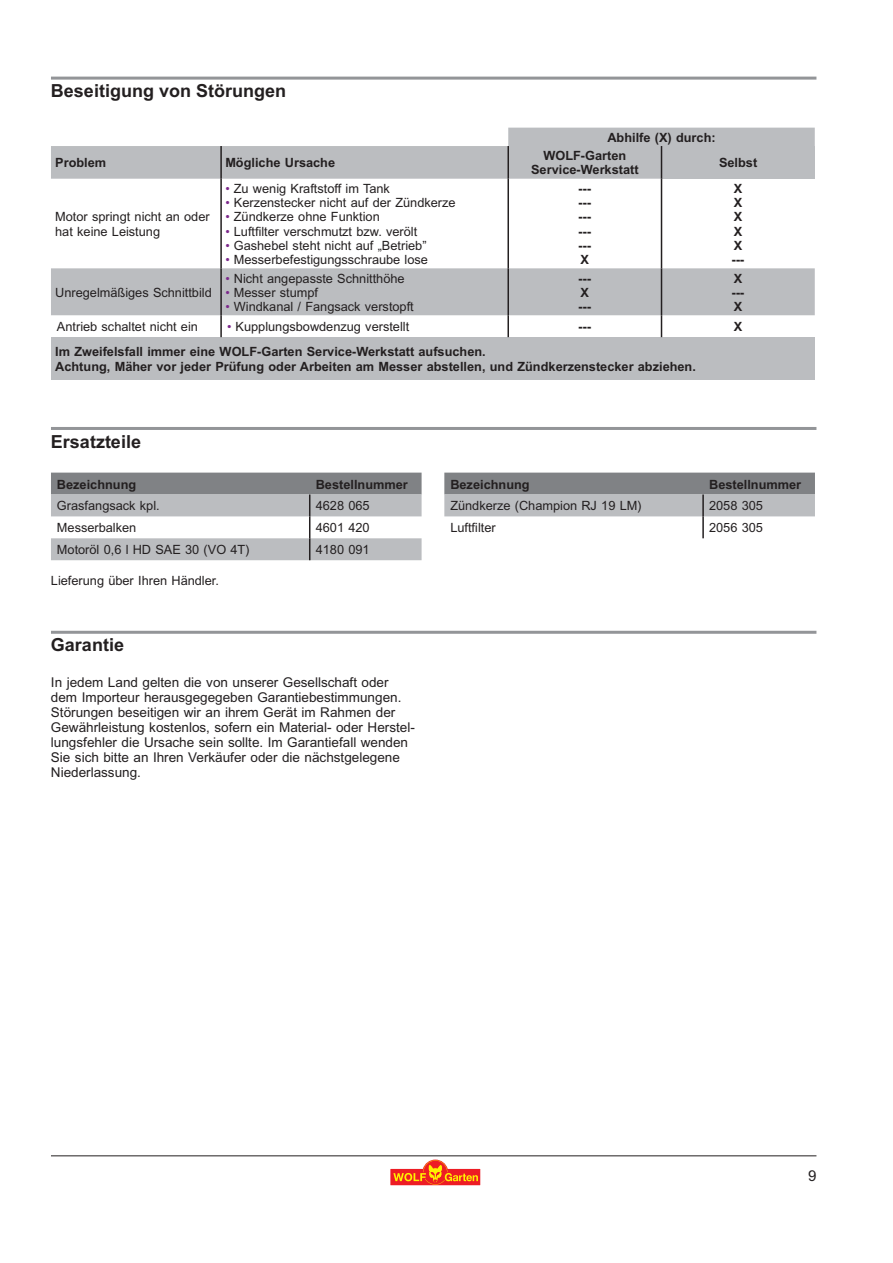
<style>
.page{position:relative;width:893px;height:1263px;background:#fff}
.page>*{position:absolute;margin:0;border:0;box-sizing:border-box;transform-origin:0 0}
.t1{font:700 18px "Arial";color:#231f20}
.t2{font:15px "Arial CE";color:#231f20}
.t3{font:13.5px/15px "Arial CE";color:#231f20}
.t4{font:12.75px/14.2px "Arial CE";color:#231f20}
.t5{font:700 12.75px/14.2px "Arial CE";color:#231f20}
.s1{color:#7d298c}
</style>
<div class="page">
<svg style="left:390px;top:1160px;width:90px;height:25px"></svg>
<hr style="left:51px;top:1155px;width:765px;height:1px;background:#231f20">
<svg style="left:51px;top:128px;width:764px;height:51px"></svg>
<div style="left:661px;top:146px;width:154px;height:33px;background:#bbbdc0"></div>
<div style="left:51px;top:337px;width:764px;height:43px;background:#bbbdc0"></div>
<hr style="left:220px;top:146px;width:2px;height:33px;background:#231f20">
<hr style="left:507px;top:146px;width:2px;height:33px;background:#231f20">
<hr style="left:661px;top:146px;width:1px;height:33px;background:#231f20">
<hr style="left:220px;top:179px;width:2px;height:89px;background:#231f20">
<hr style="left:507px;top:179px;width:2px;height:89px;background:#231f20">
<hr style="left:661px;top:179px;width:1px;height:89px;background:#231f20">
<svg style="left:51px;top:268px;width:764px;height:69px"></svg>
<svg style="left:51px;top:473px;width:371px;height:87px"></svg>
<svg style="left:444px;top:473px;width:371px;height:43px;background:#9ea0a3"></svg>
<hr style="left:702px;top:495px;width:2px;height:21px;background:#231f20">
<hr style="left:702px;top:516px;width:2px;height:22px;background:#231f20">
<hr style="left:51px;top:77px;width:765px;height:3px;background:#939598">
<hr style="left:51px;top:427px;width:765px;height:3px;background:#939598">
<hr style="left:51px;top:631px;width:765px;height:3px;background:#939598">
<h1 class="t1" style="left:51px;top:84px;width:237px">Beseitigung von Störungen</h1>
<p class="t5" style="left:607px;top:131px;width:110px">Abhilfe (X) durch:</p>
<p class="t5" style="left:55px;top:157px;width:53px">Problem</p>
<p class="t5" style="left:225px;top:157px;width:111px">Mögliche Ursache</p>
<p class="t5" style="left:531px;top:150px;width:109px;text-align:center">WOLF-Garten<br>Service-Werkstatt</p>
<p class="t5" style="left:719px;top:157px;width:40px">Selbst</p>
<p class="t4" style="left:55px;top:211px;width:156px">Motor springt nicht an oder hat keine Leistung</p>
<p class="t4" style="left:225px;top:182px;width:166px"><span class="s1">•</span> Zu wenig Kraftstoff im Tank</p>
<p class="t4" style="left:225px;top:196px;width:232px"><span class="s1">•</span> Kerzenstecker nicht auf der Zündkerze</p>
<p class="t4" style="left:225px;top:211px;width:156px"><span class="s1">•</span> Zündkerze ohne Funktion</p>
<p class="t4" style="left:225px;top:225px;width:193px"><span class="s1">•</span> Luftfilter verschmutzt bzw. verölt</p>
<p class="t4" style="left:225px;top:239px;width:203px"><span class="s1">•</span> Gashebel steht nicht auf „Betrieb”</p>
<p class="t4" style="left:225px;top:253px;width:204px"><span class="s1">•</span> Messerbefestigungsschraube lose</p>
<p class="t5" style="left:578px;top:182px;width:14px;text-align:justify">--- --- --- --- --- X</p>
<p class="t5" style="left:732px;top:182px;width:14px">X<br>X<br>X<br>X<br>X ---</p>
<p class="t4" style="left:55px;top:286px;width:158px">Unregelmäßiges Schnittbild</p>
<p class="t4" style="left:225px;top:272px;width:181px"><span class="s1">•</span> Nicht angepasste Schnitthöhe</p>
<p class="t4" style="left:225px;top:286px;width:94px"><span class="s1">•</span> Messer stumpf</p>
<p class="t4" style="left:225px;top:300px;width:190px"><span class="s1">•</span> Windkanal / Fangsack verstopft</p>
<p class="t5" style="left:578px;top:272px;width:14px">---<br>X ---</p>
<p class="t5" style="left:732px;top:272px;width:14px">X ---<br>X</p>
<p class="t4" style="left:57px;top:320px;width:143px">Antrieb schaltet nicht ein</p>
<p class="t4" style="left:227px;top:320px;width:184px"><span class="s1">•</span> Kupplungsbowdenzug verstellt</p>
<p class="t5" style="left:578px;top:321px;width:14px">---</p>
<p class="t5" style="left:734px;top:321px;width:10px">X</p>
<p class="t5" style="left:55px;top:346px;width:642px">Im Zweifelsfall immer eine WOLF-Garten Service-Werkstatt aufsuchen.<br>Achtung, Mäher vor jeder Prüfung oder Arbeiten am Messer abstellen, und Zündkerzenstecker abziehen.</p>
<h1 class="t1" style="left:51px;top:435px;width:92px">Ersatzteile</h1>
<p class="t5" style="left:57px;top:478px;width:81px">Bezeichnung</p>
<p class="t5" style="left:316px;top:478px;width:94px">Bestellnummer</p>
<p class="t4" style="left:57px;top:500px;width:104px">Grasfangsack kpl.</p>
<p class="t4" style="left:316px;top:500px;width:55px">4628 065</p>
<p class="t4" style="left:57px;top:522px;width:81px">Messerbalken</p>
<p class="t4" style="left:316px;top:522px;width:55px">4601 420</p>
<p class="t4" style="left:57px;top:544px;width:194px">Motoröl 0,6 l HD SAE 30 (VO 4T)</p>
<p class="t4" style="left:316px;top:544px;width:55px">4180 091</p>
<p class="t4" style="left:51px;top:574px;width:169px">Lieferung über Ihren Händler.</p>
<h1 class="t1" style="left:51px;top:639px;width:75px">Garantie</h1>
<p class="t3" style="left:51px;top:676px;width:365px">In jedem Land gelten die von unserer Gesellschaft oder dem Importeur herausgegegeben Garantiebestimmungen.<br>Störungen beseitigen wir an ihrem Gerät im Rahmen der Gewährleistung kostenlos, sofern ein Material- oder Herstel&shy;lungsfehler die Ursache sein sollte. Im Garantiefall wenden Sie sich bitte an Ihren Verkäufer oder die nächstgelegene Niederlassung.</p>
<p class="t5" style="left:450px;top:478px;width:81px">Bezeichnung</p>
<p class="t5" style="left:709px;top:478px;width:94px">Bestellnummer</p>
<p class="t4" style="left:450px;top:500px;width:193px">Zündkerze (Champion RJ 19 LM)</p>
<p class="t4" style="left:709px;top:500px;width:55px">2058 305</p>
<p class="t4" style="left:450px;top:522px;width:47px">Luftfilter</p>
<p class="t4" style="left:709px;top:522px;width:55px">2056 305</p>
<p class="t2" style="left:808px;top:1170px;width:10px">9</p>
</div>
